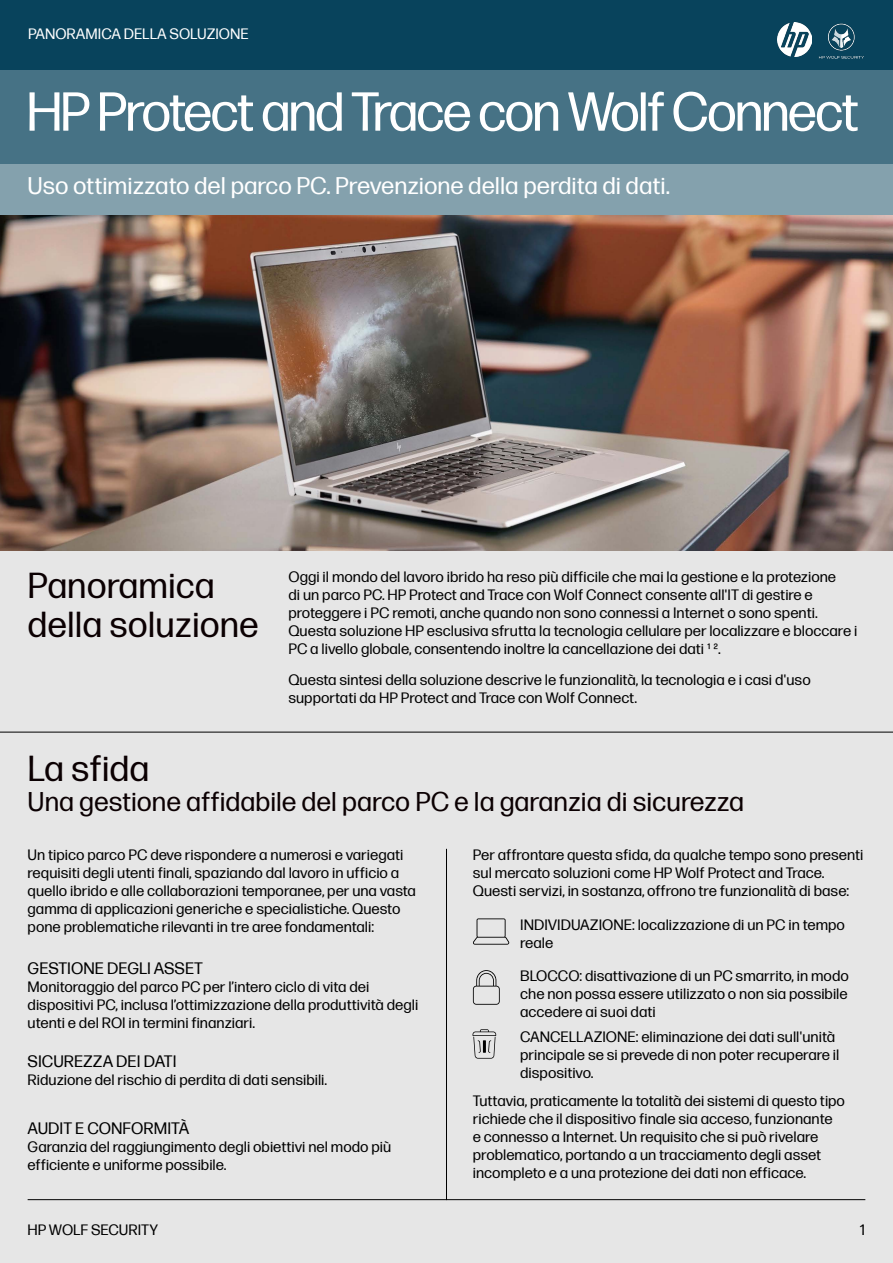
<style>
.page{position:relative;width:893px;height:1263px;background:#e6e6e6}
.page>*{position:absolute;margin:0;border:0;box-sizing:border-box;transform-origin:0 0}
.t1{font:54.75px "Forma DJR Display";color:#fff}
.t2{font:36px/39px "Forma DJR Micro";color:#0b0002}
.t3{font:27px "Forma DJR Micro";color:#0b0002}
.t4{font:24px "Forma DJR Micro";color:#fff}
.t5{font:16.5px "Forma DJR Micro";color:#000}
.t6{font:15px/18px "Forma DJR Micro";color:#000}
.t7{font:15px "Forma DJR Micro";color:#fff}
</style>
<div class="page">
<hr style="left:28px;top:1199px;width:837px;height:1px;background:#000">
<div style="left:0;top:70px;width:893px;height:94px;background:#467285"></div>
<div style="left:0;top:164px;width:893px;height:51px;background:#84a1ad"></div>
<div style="left:0;top:0;width:893px;height:70px;background:#08435c"></div>
<svg style="left:473px;top:918px;width:36px;height:27px"></svg>
<svg style="left:473px;top:970px;width:27px;height:35px"></svg>
<svg style="left:472px;top:1029px;width:24px;height:30px"></svg>
<hr style="left:0;top:732px;width:893px;height:1px;background:#000">
<hr style="left:446px;top:849px;width:1px;height:351px;background:#000">
<img style="left:0;top:215px;width:893px;height:336px">
<img style="left:777px;top:22px;width:35px;height:35px">
<img style="left:819px;top:23px;width:45px;height:36px">
<p class="t7" style="left:28px;top:23px;width:222px">PANORAMICA DELLA SOLUZIONE</p>
<h1 class="t1" style="left:28px;top:74px;width:832px">HP Protect and Trace con Wolf Connect</h1>
<h3 class="t4" style="left:28px;top:168px;width:644px">Uso ottimizzato del parco PC. Prevenzione della perdita di dati.</h3>
<h2 class="t2" style="left:28px;top:564px;width:233px">Panoramica della soluzione</h2>
<p class="t6" style="left:288px;top:566px;width:570px">Oggi il mondo del lavoro ibrido ha reso più difficile che mai la gestione e la protezione<br>di un parco PC. HP Protect and Trace con Wolf Connect consente all'IT di gestire e proteggere i PC remoti, anche quando non sono connessi a Internet o sono spenti.<br>Questa soluzione HP esclusiva sfrutta la tecnologia cellulare per localizzare e bloccare i PC a livello globale, consentendo inoltre la cancellazione dei dati 1 2.</p>
<p class="t6" style="left:288px;top:670px;width:524px">Questa sintesi della soluzione descrive le funzionalità, la tecnologia e i casi d'uso supportati da HP Protect and Trace con Wolf Connect.</p>
<h2 class="t2" style="left:28px;top:746px;width:123px">La sfida</h2>
<h3 class="t3" style="left:28px;top:782px;width:718px">Una gestione affidabile del parco PC e la garanzia di sicurezza</h3>
<p class="t6" style="left:28px;top:845px;width:390px">Un tipico parco PC deve rispondere a numerosi e variegati requisiti degli utenti finali, spaziando dal lavoro in ufficio a quello ibrido e alle collaborazioni temporanee, per una vasta gamma di applicazioni generiche e specialistiche. Questo pone problematiche rilevanti in tre aree fondamentali:</p>
<p class="t6" style="left:473px;top:845px;width:392px">Per affrontare questa sfida, da qualche tempo sono presenti sul mercato soluzioni come HP Wolf Protect and Trace.<br>Questi servizi, in sostanza, offrono tre funzionalità di base:</p>
<p class="t6" style="left:520px;top:914px;width:326px">INDIVIDUAZIONE: localizzazione di un PC in tempo reale</p>
<p class="t6" style="left:520px;top:966px;width:330px;text-align:justify">BLOCCO: disattivazione di un PC smarrito, in modo che non possa essere utilizzato o non sia possibile accedere ai suoi dati</p>
<p class="t6" style="left:520px;top:1027px;width:321px">CANCELLAZIONE: eliminazione dei dati sull'unità principale se si prevede di non poter recuperare il dispositivo.</p>
<p class="t5" style="left:28px;top:956px;width:177px">GESTIONE DEGLI ASSET</p>
<p class="t6" style="left:28px;top:976px;width:392px">Monitoraggio del parco PC per l’intero ciclo di vita dei dispositivi PC, inclusa l’ottimizzazione della produttività degli utenti e del ROI in termini finanziari.</p>
<p class="t5" style="left:28px;top:1049px;width:150px">SICUREZZA DEI DATI</p>
<p class="t6" style="left:28px;top:1070px;width:301px">Riduzione del rischio di perdita di dati sensibili.</p>
<p class="t5" style="left:28px;top:1117px;width:163px">AUDIT E CONFORMITÀ</p>
<p class="t6" style="left:28px;top:1137px;width:365px">Garanzia del raggiungimento degli obiettivi nel modo più efficiente e uniforme possibile.</p>
<p class="t6" style="left:473px;top:1090px;width:374px">Tuttavia, praticamente la totalità dei sistemi di questo tipo richiede che il dispositivo finale sia acceso, funzionante<br>e connesso a Internet. Un requisito che si può rivelare problematico, portando a un tracciamento degli asset incompleto e a una protezione dei dati non efficace.</p>
<p class="t6" style="left:28px;top:1219px;width:132px">HP WOLF SECURITY</p>
<p class="t6" style="left:860px;top:1219px;width:7px">1</p>
</div>
